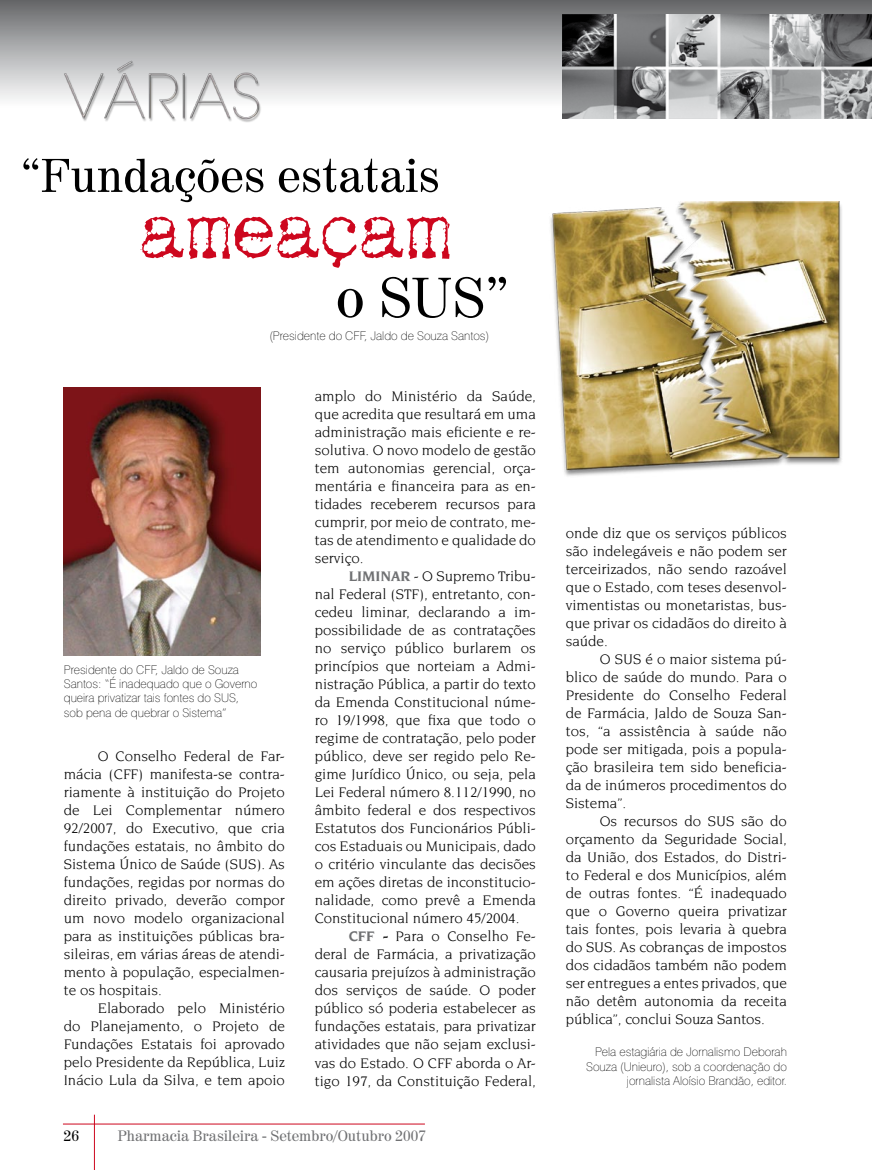
<style>
.page{position:relative;width:872px;height:1170px;background:#fff}
.page>*{position:absolute;margin:0;border:0;box-sizing:border-box;transform-origin:0 0}
.t1{font:15px/18px "Novarese";color:#000;text-align:justify}
.t2{font:15px "Century 725 BT";color:#707173}
.t3{font:15px "Century 725 BT";color:#000}
.t4{font:100 12px/14.4px "Swiss 721 BT";color:#000}
.s1{font-weight:700;color:#707173}
.s2{font-weight:700}
</style>
<div class="page">
<hr style="left:94px;top:1114px;width:1px;height:55px;background:#cd071e">
<hr style="left:63px;top:1123px;width:362px;height:1px;background:#cd071e">
<svg style="left:0;top:0;width:872px;height:119px"></svg>
<img style="left:563px;top:15px;width:309px;height:103px">
<img style="left:56px;top:59px;width:221px;height:63px">
<hr style="left:871px;top:23px;width:1px;height:33px;background:#c4941c">
<img style="left:64px;top:388px;width:197px;height:267px">
<svg style="left:338px;top:277px;width:168px;height:41px"></svg>
<svg style="left:23px;top:158px;width:415px;height:44px"></svg>
<svg style="left:140px;top:216px;width:309px;height:52px"></svg>
<img style="left:550px;top:201px;width:292px;height:275px">
<p class="t4" style="left:269px;top:329px;width:221px">(Presidente do CFF, Jaldo de Souza Santos)</p>
<p class="t4" style="left:64px;top:662px;width:195px">Presidente do CFF, Jaldo de Souza Santos: “É inadequado que o Governo queira privatizar tais fontes do SUS, sob pena de quebrar o Sistema”</p>
<p class="t1" style="left:64px;top:746px;width:223px;text-indent:34px">O Conselho Federal de Far&shy;mácia (CFF) manifesta-se contra&shy;riamente à instituição do Projeto de Lei Complementar número 92/2007, do Executivo, que cria fundações estatais, no âmbito do Sistema Único de Saúde (SUS). As fundações, regidas por normas do direito privado, deverão compor um novo modelo organizacional para as instituições públicas bra&shy;sileiras, em várias áreas de atendi&shy;mento à população, especialmen&shy;te os hospitais.</p>
<p class="t1" style="left:64px;top:998px;width:223px;text-indent:34px">Elaborado pelo Ministério do Planejamento, o Projeto de Fundações Estatais foi aprovado pelo Presidente da República, Luiz Inácio Lula da Silva, e tem apoio</p>
<p class="t1" style="left:315px;top:387px;width:223px">amplo do Ministério da Saúde, que acredita que resultará em uma administração mais eficiente e re&shy;solutiva. O novo modelo de gestão tem autonomias gerencial, orça&shy;mentária e financeira para as en&shy;tidades receberem recursos para cumprir, por meio de contrato, me&shy;tas de atendimento e qualidade do serviço.</p>
<p class="t1" style="left:315px;top:567px;width:223px;text-indent:34px"><span class="s1">LIMINAR</span> - O Supremo Tribu&shy;nal Federal (STF), entretanto, con&shy;cedeu liminar, declarando a im&shy;possibilidade de as contratações no serviço público burlarem os princípios que norteiam a Admi&shy;nistração Pública, a partir do texto da Emenda Constitucional núme&shy;ro 19/1998, que fixa que todo o regime de contratação, pelo poder público, deve ser regido pelo Re&shy;gime Jurídico Único, ou seja, pela Lei Federal número 8.112/1990, no âmbito federal e dos respectivos Estatutos dos Funcionários Públi&shy;cos Estaduais ou Municipais, dado o critério vinculante das decisões em ações diretas de inconstitucio&shy;nalidade, como prevê a Emenda Constitucional número 45/2004.</p>
<p class="t1" style="left:315px;top:927px;width:223px;text-indent:34px"><span class="s1">CFF</span> <span class="s2">-</span> Para o Conselho Fe&shy;deral de Farmácia, a privatização causaria prejuízos à administração dos serviços de saúde. O poder público só poderia estabelecer as fundações estatais, para privatizar atividades que não sejam exclusi&shy;vas do Estado. O CFF aborda o Ar&shy;tigo 197, da Constituição Federal,</p>
<p class="t3" style="left:64px;top:1125px;width:17px">26</p>
<p class="t2" style="left:118px;top:1125px;width:309px">Pharmacia Brasileira - Setembro/Outubro 2007</p>
<p class="t1" style="left:566px;top:523px;width:223px">onde diz que os serviços públicos são indelegáveis e não podem ser terceirizados, não sendo razoável que o Estado, com teses desenvol&shy;vimentistas ou monetaristas, bus&shy;que privar os cidadãos do direito à saúde.</p>
<p class="t1" style="left:566px;top:649px;width:223px;text-indent:34px">O SUS é o maior sistema pú&shy;blico de saúde do mundo. Para o Presidente do Conselho Federal de Farmácia, Jaldo de Souza San&shy;tos, “a assistência à saúde não pode ser mitigada, pois a popula&shy;ção brasileira tem sido beneficia&shy;da de inúmeros procedimentos do Sistema”.</p>
<p class="t1" style="left:566px;top:811px;width:223px;text-indent:34px">Os recursos do SUS são do orçamento da Seguridade Social, da União, dos Estados, do Distri&shy;to Federal e dos Municípios, além de outras fontes. “É inadequado que o Governo queira privatizar tais fontes, pois levaria à quebra do SUS. As cobranças de impostos dos cidadãos também não podem ser entregues a entes privados, que não detêm autonomia da receita pública”, conclui Souza Santos.</p>
<p class="t4" style="left:586px;top:1044px;width:202px;text-align:right">Pela estagiária de Jornalismo Deborah<br>Souza (Unieuro), sob a coordenação do jornalista Aloísio Brandão, editor.</p>
</div>
